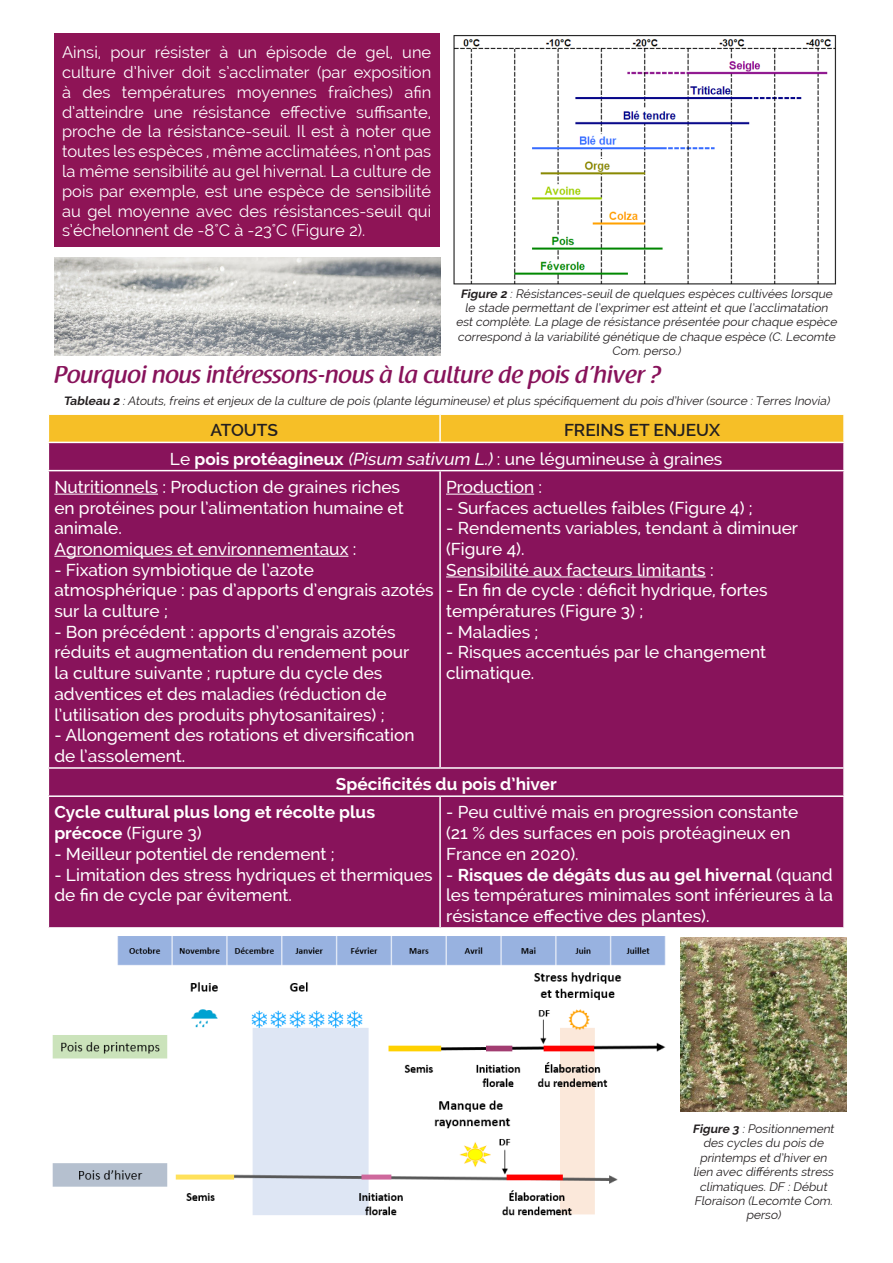
<style>
.page{position:relative;width:893px;height:1263px;background:#fff}
.page>*{position:absolute;margin:0;border:0;box-sizing:border-box;transform-origin:0 0}
.t1{font:500 24px "Raspoutine";color:#88135b}
.t2{font:500 17.25px/20.7px "Raleway";color:#fff}
.t3{font:700 17.25px/20.7px "Raleway";color:#fff}
.t4{font:600 17.25px "Raleway";color:#231f20}
.t5{font:16.5px/19.8px "Raleway";color:#fff;text-align:justify}
.t6{font:italic 12px/14.4px "Raleway";color:#231f20;text-align:center}
.s1{font-weight:700}
.s2{font-style:italic}
.s3{font-weight:500}
</style>
<div class="page">
<img style="left:680px;top:937px;width:166px;height:174px">
<div style="left:54px;top:33px;width:385px;height:213px;background:#8e1456"></div>
<img style="left:454px;top:35px;width:383px;height:250px">
<img style="left:55px;top:258px;width:385px;height:97px">
<div style="left:49px;top:471px;width:794px;height:456px;background:#88135b"></div>
<svg style="left:48px;top:414px;width:796px;height:56px;background:#c16e48"></svg>
<hr style="left:440px;top:442px;width:405px;height:1px;background:#fff">
<hr style="left:843px;top:443px;width:2px;height:27px;background:#fff">
<hr style="left:439px;top:471px;width:2px;height:296px;background:#fff">
<hr style="left:48px;top:767px;width:392px;height:2px;background:#fff">
<hr style="left:440px;top:767px;width:405px;height:2px;background:#fff">
<hr style="left:48px;top:795px;width:392px;height:2px;background:#fff">
<hr style="left:440px;top:795px;width:405px;height:2px;background:#fff">
<hr style="left:439px;top:797px;width:2px;height:130px;background:#fff">
<hr style="left:54px;top:494px;width:104px;height:1px;background:#fff">
<hr style="left:54px;top:556px;width:294px;height:1px;background:#fff">
<hr style="left:446px;top:494px;width:88px;height:1px;background:#fff">
<hr style="left:446px;top:576px;width:260px;height:1px;background:#fff">
<img style="left:52px;top:936px;width:614px;height:280px">
<p class="t5" style="left:62px;top:42px;width:371px">Ainsi, pour résister à un épisode de gel, une culture d’hiver doit s’acclimater (par exposition à des températures moyennes fraîches) afin d’atteindre une résistance effective suffisante, proche de la résistance-seuil. Il est à noter que toutes les espèces , même acclimatées, n’ont pas la même sensibilité au gel hivernal. La culture de pois par exemple, est une espèce de sensibilité au gel moyenne avec des résistances-seuil qui s’échelonnent de -8°C à -23°C (Figure 2).</p>
<p class="t6" style="left:456px;top:286px;width:385px"><span class="s1">Figure 2</span> :Résistances-seuilde quelques espèces cultivées lorsque le stade permettantde l’exprimerestatteintetque l’acclimatation estcomplète.La plage de résistance présentée pourchaque espèce correspond à la variabilité génétique de chaque espèce (C.Lecomte Com.perso.)</p>
<p class="t1" style="left:54px;top:362px;width:608px">Pourquoi nous intéressons-nous à la culture de pois d’hiver ?</p>
<p class="t6" style="left:63px;top:393px;width:770px"><span class="s1">Tableau 2</span> :Atouts,freins etenjeux de la culture de pois (plante légumineuse)etplus spécifiquementdu pois d’hiver(source :Terres Inovia)</p>
<p class="t4" style="left:210px;top:420px;width:69px">ATOUTS</p>
<p class="t4" style="left:564px;top:420px;width:158px">FREINS ET ENJEUX</p>
<p class="t2" style="left:170px;top:448px;width:554px">Le <span class="s1">pois protéagineux</span> <span class="s2">(Pisum sativum L.)</span>: une légumineuse à graines</p>
<p class="t2" style="left:54px;top:476px;width:351px">Nutritionnels : Production de graines riches en protéines pour l’alimentation humaine et animale.</p>
<p class="t2" style="left:54px;top:538px;width:304px">Agronomiques et environnementaux :</p>
<p class="t2" style="left:54px;top:559px;width:381px">- Fixation symbiotique de l’azote atmosphérique : pas d’apports d’engrais azotés sur la culture ;</p>
<p class="t2" style="left:54px;top:621px;width:357px">- Bon précédent : apports d’engrais azotés réduits et augmentation du rendement pour la culture suivante ; rupture du cycle des adventices et des maladies (réduction de l’utilisation des produits phytosanitaires) ;</p>
<p class="t2" style="left:54px;top:725px;width:362px">- Allongement des rotations et diversification de l’assolement.</p>
<p class="t2" style="left:446px;top:476px;width:98px">Production :</p>
<p class="t2" style="left:446px;top:497px;width:308px">- Surfaces actuelles faibles (Figure 4) ;</p>
<p class="t2" style="left:446px;top:518px;width:354px">- Rendements variables, tendant à diminuer (Figure 4).</p>
<p class="t2" style="left:446px;top:559px;width:269px">Sensibilité aux facteurs limitants :</p>
<p class="t2" style="left:446px;top:580px;width:323px">- En fin de cycle : déficit hydrique, fortes températures (Figure 3) ;</p>
<p class="t2" style="left:446px;top:621px;width:94px">- Maladies ;</p>
<p class="t2" style="left:446px;top:642px;width:322px">- Risques accentués par le changement climatique.</p>
<p class="t3" style="left:336px;top:774px;width:222px">Spécificités du pois d’hiver</p>
<p class="t3" style="left:54px;top:802px;width:322px">Cycle cultural plus long et récolte plus précoce <span class="s3">(Figure 3)</span></p>
<p class="t2" style="left:54px;top:843px;width:282px">- Meilleur potentiel de rendement ;</p>
<p class="t2" style="left:54px;top:864px;width:380px">- Limitation des stress hydriques et thermiques de fin de cycle par évitement.</p>
<p class="t2" style="left:446px;top:802px;width:354px">- Peu cultivé mais en progression constante</p>
<p class="t2" style="left:446px;top:823px;width:346px">(21 % des surfaces en pois protéagineux en<br>France en 2020).</p>
<p class="t2" style="left:446px;top:864px;width:389px;text-align:justify">- <span class="s1">Risques de dégâts dus au gel hivernal</span> (quand les températures minimales sont inférieures à la résistance effective des plantes).</p>
<p class="t6" style="left:693px;top:1121px;width:145px"><span class="s1">Figure 3</span> :Positionnement des cycles du pois de printemps etd’hiveren lien avec différents stress climatiques.DF :Début<br>Floraison (Lecomte Com. perso)</p>
</div>
